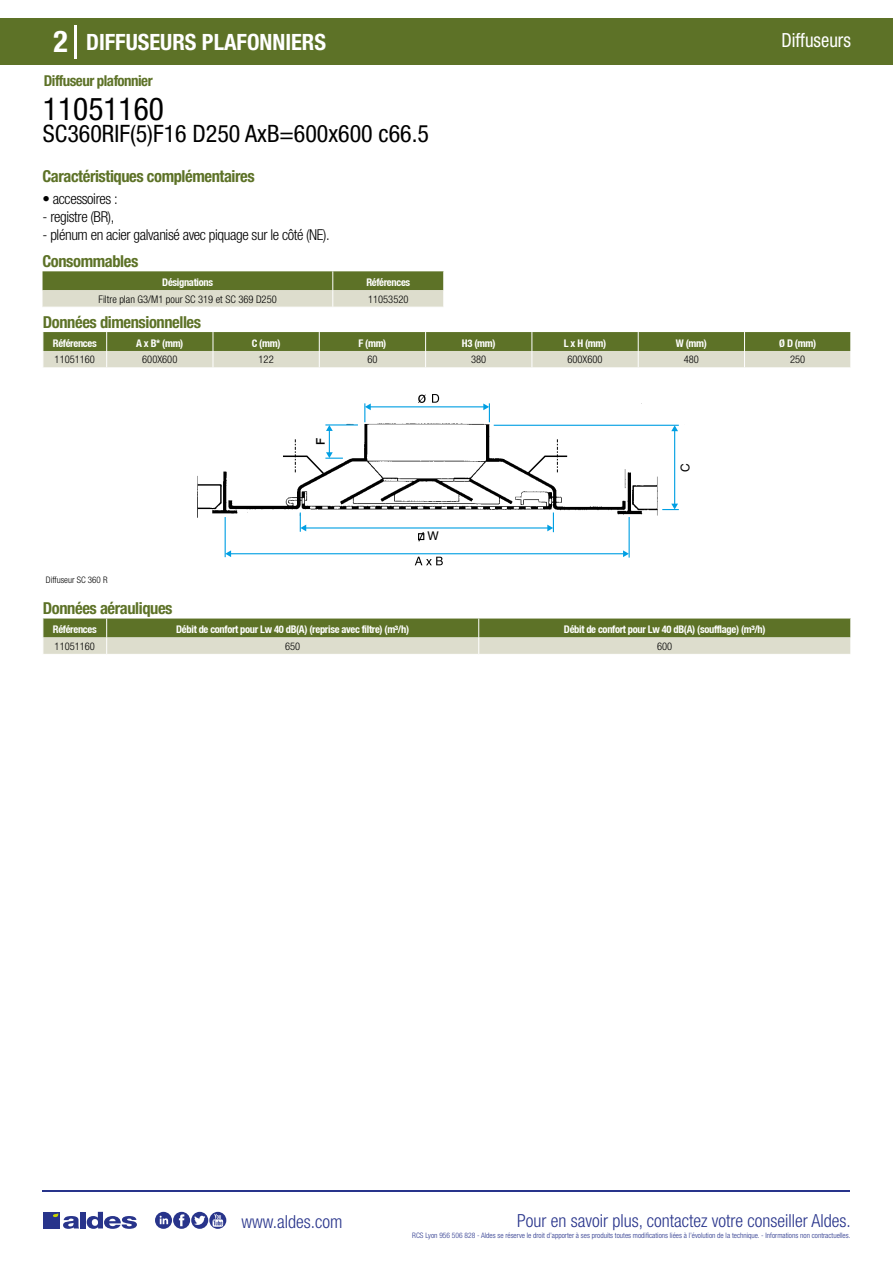
<style>
.page{position:relative;width:893px;height:1263px;background:#fff}
.page>*{position:absolute;margin:0;border:0;box-sizing:border-box;transform-origin:0 0}
.t1{font:condensed 31.5px "Helvetica Neue LT Std";color:#000}
.t2{font:700 condensed 30px "Helvetica Neue LT Std";color:#fff}
.t3{font:condensed 24px "Helvetica Neue LT Std";color:#000}
.t4{font:700 condensed 22.5px "Helvetica Neue LT Std";color:#fff}
.t5{font:condensed 19.5px "Helvetica Neue LT Std";color:#fff;scale:.95 1}
.t6{font:300 condensed 18px "Helvetica Neue";color:#28348b}
.t7{font:700 condensed 16.5px "Helvetica Neue LT Std";letter-spacing:-.025em;color:#5d7227}
.t8{font:300 condensed 15px "Helvetica Neue LT Std";letter-spacing:-.025em;color:#000}
.t9{font:700 condensed 15px "Helvetica Neue LT Std";letter-spacing:-.035em;color:#5d7227}
.t10{font:12px "Helvetica";color:#000}
.t11{font:500 12px "Helvetica Neue";color:#000}
.t12{font:700 condensed 10.5px "Helvetica Neue";letter-spacing:-.03em;color:#fff}
.t13{font:300 condensed 10.5px "Helvetica Neue";color:#000}
.t14{font:300 condensed 9px "Helvetica Neue";color:#000}
.t15{font:300 condensed 7.5px "Helvetica Neue";color:#28348b}
</style>
<div class="page">
<div style="left:0;top:18px;width:893px;height:46px;background:#5d7227"></div>
<hr style="left:74px;top:25px;width:2px;height:33px;background:#fff">
<hr style="left:43px;top:1190px;width:807px;height:1px;background:#28348b">
<svg style="left:155px;top:1212px;width:71px;height:17px"></svg>
<div style="left:43px;top:1212px;width:17px;height:16px;background:#28348b"></div>
<div style="left:80px;top:1212px;width:6px;height:16px;background:#28348b"></div>
<svg style="left:87px;top:1212px;width:50px;height:17px"></svg>
<svg style="left:53px;top:1213px;width:26px;height:16px"></svg>
<svg style="left:43px;top:271px;width:401px;height:36px;background:#9ba678"></svg>
<svg style="left:43px;top:332px;width:808px;height:36px;background:#9ba678"></svg>
<img style="left:197px;top:471px;width:461px;height:47px">
<div style="left:227px;top:415px;width:10px;height:76px;background:#fff"></div>
<div style="left:221px;top:516px;width:420px;height:53px;background:#fff"></div>
<hr style="left:674px;top:428px;width:1px;height:77px;background:#009fe3">
<svg style="left:662px;top:504px;width:17px;height:6px"></svg>
<hr style="left:225px;top:517px;width:1px;height:40px;background:#009fe3">
<hr style="left:228px;top:553px;width:396px;height:1px;background:#009fe3">
<svg style="left:623px;top:550px;width:6px;height:7px"></svg>
<svg style="left:225px;top:550px;width:6px;height:7px"></svg>
<svg style="left:415px;top:557px;width:28px;height:8px"></svg>
<hr style="left:629px;top:517px;width:1px;height:41px;background:#009fe3">
<hr style="left:303px;top:527px;width:245px;height:1px;background:#009fe3">
<svg style="left:300px;top:512px;width:6px;height:20px"></svg>
<svg style="left:547px;top:512px;width:7px;height:20px"></svg>
<svg style="left:418px;top:532px;width:6px;height:10px"></svg>
<svg style="left:281px;top:394px;width:398px;height:82px"></svg>
<svg style="left:43px;top:618px;width:808px;height:36px;background:#9ba678"></svg>
<h2 class="t2" style="left:54px;top:24px;width:16px">2</h2>
<h3 class="t4" style="left:86px;top:28px;width:242px">DIFFUSEURS PLAFONNIERS</h3>
<h3 class="t5" style="left:781px;top:29px;width:75px">Diffuseurs</h3>
<h3 class="t9" style="left:44px;top:71px;width:110px">Diffuseur plafonnier</h3>
<h1 class="t1" style="left:43px;top:91px;width:122px">11051160</h1>
<h3 class="t3" style="left:43px;top:120px;width:388px">SC360RIF(5)F16 D250 AxB=600x600 c66.5</h3>
<h3 class="t7" style="left:43px;top:166px;width:214px">Caractéristiques complémentaires</h3>
<h3 class="t8" style="left:43px;top:190px;width:77px">• accessoires :</h3>
<h3 class="t8" style="left:43px;top:208px;width:73px">- registre (BR),</h3>
<h3 class="t8" style="left:43px;top:226px;width:289px">- plénum en acier galvanisé avec piquage sur le côté (NE).</h3>
<h3 class="t7" style="left:43px;top:251px;width:97px">Consommables</h3>
<p class="t12" style="left:162px;top:276px;width:52px">Désignations</p>
<p class="t12" style="left:366px;top:276px;width:45px">Références</p>
<p class="t13" style="left:99px;top:293px;width:180px">Filtre plan G3/M1 pour SC 319 et SC 369 D250</p>
<p class="t13" style="left:368px;top:293px;width:42px">11053520</p>
<h3 class="t7" style="left:43px;top:312px;width:160px">Données dimensionnelles</h3>
<p class="t12" style="left:53px;top:336px;width:45px">Références</p>
<p class="t12" style="left:136px;top:336px;width:49px">A x B* (mm)</p>
<p class="t12" style="left:252px;top:336px;width:30px">C (mm)</p>
<p class="t12" style="left:358px;top:336px;width:29px">F (mm)</p>
<p class="t12" style="left:462px;top:336px;width:35px">H3 (mm)</p>
<p class="t12" style="left:564px;top:336px;width:44px">L x H (mm)</p>
<p class="t12" style="left:676px;top:336px;width:33px">W (mm)</p>
<p class="t12" style="left:779px;top:336px;width:38px">Ø D (mm)</p>
<p class="t13" style="left:55px;top:354px;width:42px">11051160</p>
<p class="t13" style="left:142px;top:354px;width:37px">600X600</p>
<p class="t13" style="left:259px;top:354px;width:17px">122</p>
<p class="t13" style="left:367px;top:354px;width:12px">60</p>
<p class="t13" style="left:471px;top:354px;width:17px">380</p>
<p class="t13" style="left:567px;top:354px;width:37px">600X600</p>
<p class="t13" style="left:684px;top:354px;width:17px">480</p>
<p class="t13" style="left:790px;top:354px;width:17px">250</p>
<p class="t11" style="left:314px;top:445px;width:9px;rotate:-90deg">F</p>
<p class="t10" style="left:428px;top:529px;width:13px">W</p>
<p class="t10" style="left:678px;top:471px;width:10px;rotate:-90deg">C</p>
<p class="t14" style="left:46px;top:574px;width:63px">Diffuseur SC 360 R</p>
<h3 class="t7" style="left:43px;top:598px;width:131px">Données aérauliques</h3>
<p class="t12" style="left:53px;top:623px;width:45px">Références</p>
<p class="t12" style="left:176px;top:623px;width:234px">Débit de confort pour Lw 40 dB(A) (reprise avec filtre) (m³/h)</p>
<p class="t12" style="left:564px;top:623px;width:203px">Débit de confort pour Lw 40 dB(A) (soufflage) (m³/h)</p>
<p class="t13" style="left:55px;top:640px;width:42px">11051160</p>
<p class="t13" style="left:285px;top:640px;width:17px">650</p>
<p class="t13" style="left:657px;top:640px;width:17px">600</p>
<h3 class="t6" style="left:241px;top:1211px;width:102px">www.aldes.com</h3>
<h3 class="t6" style="left:517px;top:1211px;width:335px">Pour en savoir plus, contactez votre conseiller Aldes.</h3>
<p class="t15" style="left:412px;top:1230px;width:440px">RCS Lyon 956 506 828 - Aldes se réserve le droit d’apporter à ses produits toutes modifications liées à l’évolution de la technique. - Informations non contractuelles.</p>
</div>
